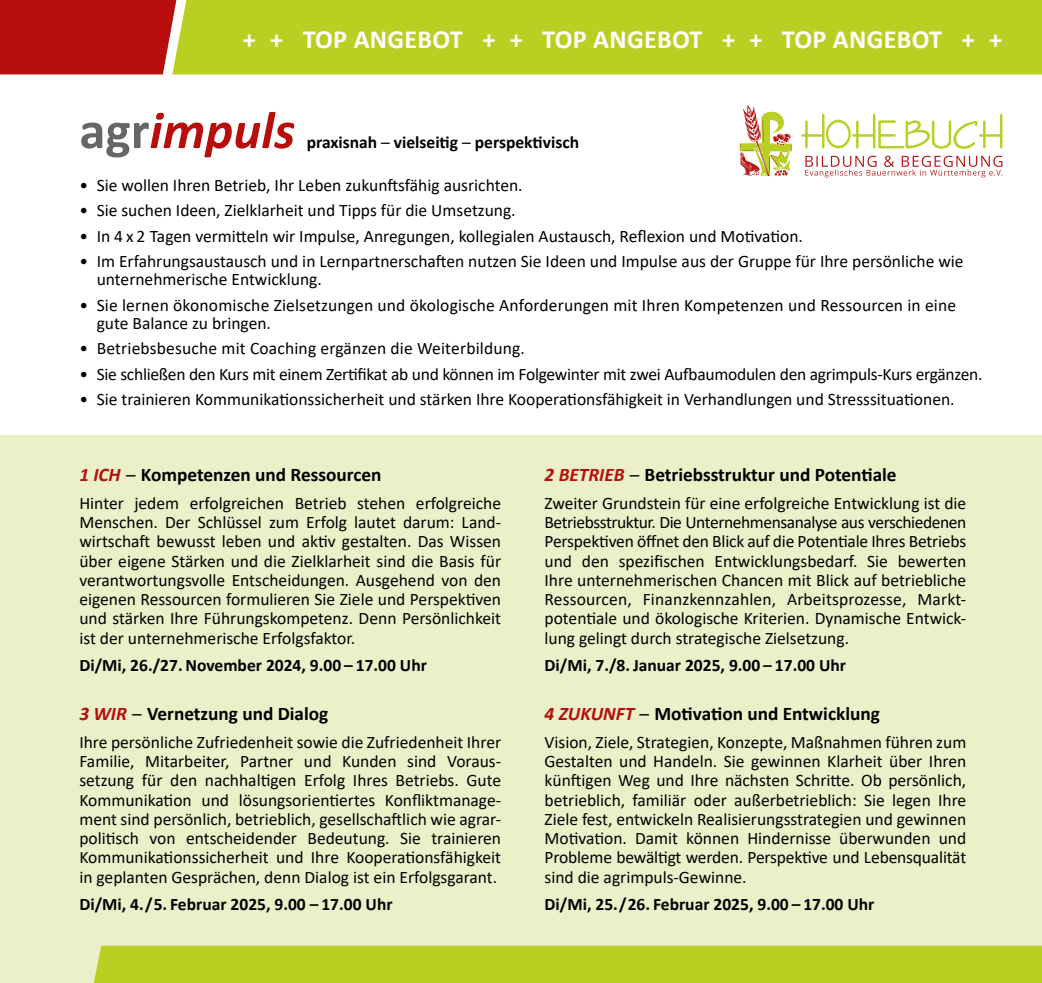
<style>
.page{position:relative;width:1042px;height:983px;background:#fff}
.page>*{position:absolute;margin:0;border:0;box-sizing:border-box;transform-origin:0 0}
.t1{font:700 26.25px "Calibri";letter-spacing:.01em;color:#fff}
.t2{font:700 19.25px "Calibri";color:#000}
.t3{font:17.5px/19.2px "Calibri";color:#000;text-align:justify}
.t4{font:700 17.5px "Calibri";color:#000}
.s1{font-size:53.02px;color:#666665}
.s2{font-style:italic;font-size:53.02px;color:#b70e0c}
.s3{font-weight:400}
.s4{font-style:italic;color:#b70e0c}
</style>
<div class="page">
<div style="left:0;top:435px;width:1042px;height:547px;background:#ebf0c9"></div>
<div style="left:94px;top:945px;width:948px;height:37px;background:#b9cf22"></div>
<div style="left:176px;top:0;width:866px;height:74px;background:#b9cf22"></div>
<div style="left:0;top:0;width:176px;height:74px;background:#b70e0c"></div>
<svg style="left:801px;top:114px;width:201px;height:63px"></svg>
<svg style="left:739px;top:105px;width:53px;height:71px"></svg>
<h1 class="t1" style="left:243px;top:20px;width:761px">+ + TOP ANGEBOT + + TOP ANGEBOT + + TOP ANGEBOT + +</h1>
<p class="t4" style="left:79px;top:130px;width:501px"><span class="s1">agr</span><span class="s2">impuls</span> praxisnah <span class="s3">–</span> vielseitig <span class="s3">–</span> perspektivisch</p>
<p class="t3" style="left:79px;top:175px;width:445px">• Sie wollen Ihren Betrieb, Ihr Leben zukunftsfähig ausrichten.</p>
<p class="t3" style="left:79px;top:200px;width:438px">• Sie suchen Ideen, Zielklarheit und Tipps für die Umsetzung.</p>
<p class="t3" style="left:79px;top:226px;width:725px">• In 4 x 2 Tagen vermitteln wir Impulse, Anregungen, kollegialen Austausch, Reflexion und Motivation.</p>
<p class="t3" style="left:97px;top:251px;width:868px;line-height:18.4px;text-indent:-17px">• Im Erfahrungsaustausch und in Lernpartnerschaften nutzen Sie Ideen und Impulse aus der Gruppe für Ihre persönliche wie unternehmerische Entwicklung.</p>
<p class="t3" style="left:97px;top:295px;width:861px;line-height:18.4px;text-indent:-17px">• Sie lernen ökonomische Zielsetzungen und ökologische Anforderungen mit Ihren Kompetenzen und Ressourcen in eine gute Balance zu bringen.</p>
<p class="t3" style="left:79px;top:338px;width:447px">• Betriebsbesuche mit Coaching ergänzen die Weiterbildung.</p>
<p class="t3" style="left:79px;top:364px;width:904px">• Sie schließen den Kurs mit einem Zertifikat ab und können im Folgewinter mit zwei Aufbaumodulen den agrimpuls-Kurs ergänzen.</p>
<p class="t3" style="left:79px;top:389px;width:877px">• Sie trainieren Kommunikationssicherheit und stärken Ihre Kooperationsfähigkeit in Verhandlungen und Stresssituationen.</p>
<p class="t2" style="left:79px;top:461px;width:304px"><span class="s4">1 ICH</span> <span class="s3">–</span> Kompetenzen und Ressourcen</p>
<p class="t3" style="left:79px;top:493px;width:423px">Hinter jedem erfolgreichen Betrieb stehen erfolgreiche Menschen. Der Schlüssel zum Erfolg lautet darum: Land&shy;wirtschaft bewusst leben und aktiv gestalten. Das Wissen über eigene Stärken und die Zielklarheit sind die Basis für verantwortungsvolle Entscheidungen. Ausgehend von den eigenen Ressourcen formulieren Sie Ziele und Perspektiven und stärken Ihre Führungskompetenz. Denn Persönlichkeit ist der unternehmerische Erfolgsfaktor.</p>
<p class="t4" style="left:79px;top:653px;width:349px">Di/Mi, 26./27. November 2024, 9.00 – 17.00 Uhr</p>
<p class="t2" style="left:79px;top:699px;width:250px"><span class="s4">3 WIR</span> <span class="s3">–</span> Vernetzung und Dialog</p>
<p class="t3" style="left:79px;top:731px;width:423px">Ihre persönliche Zufriedenheit sowie die Zufriedenheit Ihrer Familie, Mitarbeiter, Partner und Kunden sind Voraus&shy;setzung für den nachhaltigen Erfolg Ihres Betriebs. Gute Kommunikation und lösungsorientiertes Konfliktmanage&shy;ment sind persönlich, betrieblich, gesellschaftlich wie agrar&shy;politisch von entscheidender Bedeutung. Sie trainieren Kommunikationssicherheit und Ihre Kooperationsfähigkeit in geplanten Gesprächen, denn Dialog ist ein Erfolgsgarant.</p>
<p class="t4" style="left:79px;top:891px;width:315px">Di/Mi, 4. / 5. Februar 2025, 9.00 – 17.00 Uhr</p>
<p class="t2" style="left:544px;top:461px;width:353px"><span class="s4">2 BETRIEB</span> <span class="s3">–</span> Betriebsstruktur und Potentiale</p>
<p class="t3" style="left:544px;top:493px;width:423px">Zweiter Grundstein für eine erfolgreiche Entwicklung ist die Betriebsstruktur. Die Unternehmensanalyse aus verschiedenen Perspektiven öffnet den Blick auf die Potentiale Ihres Betriebs und den spezifischen Entwicklungsbedarf. Sie bewerten Ihre unternehmerischen Chancen mit Blick auf betriebliche Ressourcen, Finanzkennzahlen, Arbeitsprozesse, Markt&shy;potentiale und ökologische Kriterien. Dynamische Entwick&shy;lung gelingt durch strategische Zielsetzung.</p>
<p class="t4" style="left:544px;top:653px;width:303px">Di/Mi, 7./8. Januar 2025, 9.00 – 17.00 Uhr</p>
<p class="t2" style="left:544px;top:699px;width:337px"><span class="s4">4 ZUKUNFT</span> <span class="s3">–</span> Motivation und Entwicklung</p>
<p class="t3" style="left:544px;top:731px;width:423px">Vision, Ziele, Strategien, Konzepte, Maßnahmen führen zum Gestalten und Handeln. Sie gewinnen Klarheit über Ihren künftigen Weg und Ihre nächsten Schritte. Ob persönlich, betrieblich, familiär oder außerbetrieblich: Sie legen Ihre Ziele fest, entwickeln Realisierungsstrategien und gewinnen Motivation. Damit können Hindernisse überwunden und Probleme bewältigt werden. Perspektive und Lebensqualität sind die agrimpuls-Gewinne.</p>
<p class="t4" style="left:544px;top:891px;width:331px">Di/Mi, 25. / 26. Februar 2025, 9.00 – 17.00 Uhr</p>
</div>
